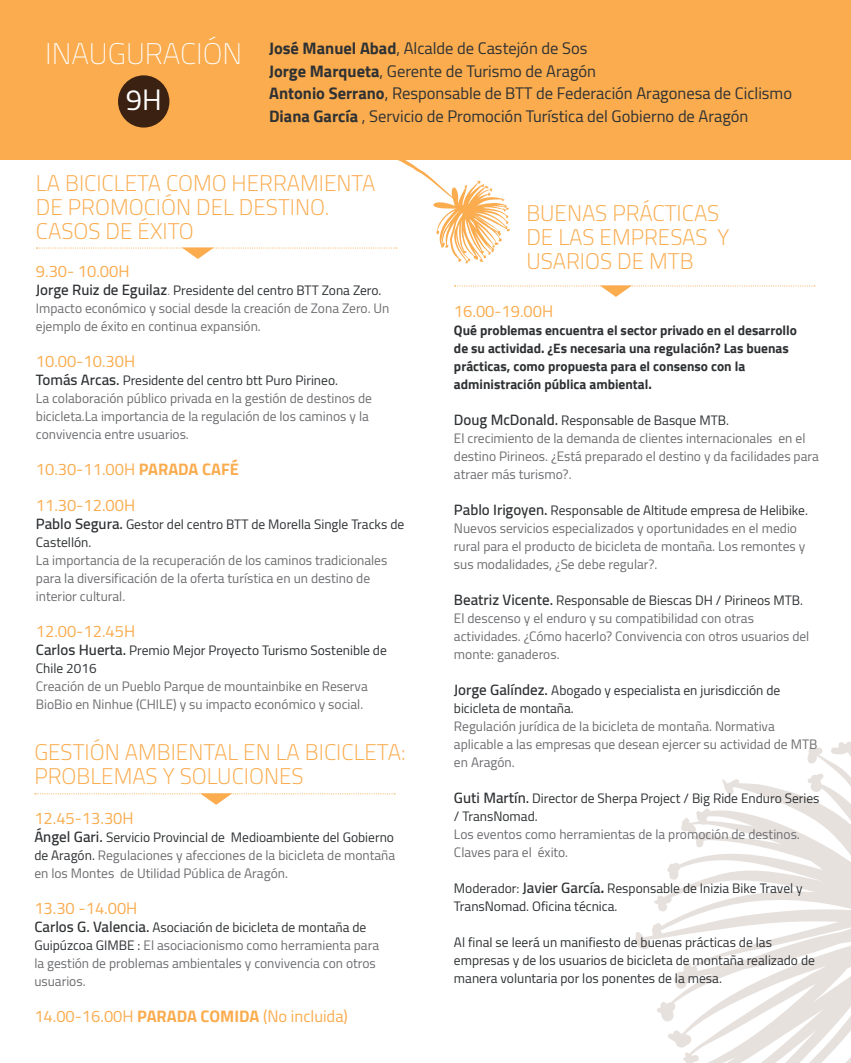
<style>
.page{position:relative;width:851px;height:1063px;background:#fff}
.page>*{position:absolute;margin:0;border:0;box-sizing:border-box;transform-origin:0 0}
.t1{font:200 29.7px "Cairo";color:#fff}
.t2{font:29.1px "Cairo";color:#fff}
.t3{font:300 22.5px/24px "Cairo";color:#faac4f}
.t4{font:16.5px/22.5px "Cairo";color:#2e3133}
.t5{font:16.5px/36px "Cairo";color:#faac4f}
.t6{font:13.5px/18px "Cairo";color:#6c6d70}
.t7{font:13.5px/18px "Cairo";color:#2e3133}
.t8{font:700 13.5px/18px "Cairo";color:#2e3133}
.s1{font-weight:700}
.s2{font-weight:600;font-size:15px;color:#2e3133}
.s3{font-weight:200;font-size:15px;color:#2e3133}
.s4{color:#2e3133}
.s5{font-weight:600;font-size:15px}
</style>
<div class="page">
<div style="left:0;top:0;width:850px;height:159px;background:#faac4f"></div>
<svg style="left:149px;top:91px;width:361px;height:173px"></svg>
<svg style="left:635px;top:742px;width:215px;height:321px"></svg>
<svg style="left:35px;top:793px;width:360px;height:12px"></svg>
<svg style="left:36px;top:248px;width:361px;height:11px"></svg>
<svg style="left:454px;top:285px;width:360px;height:12px"></svg>
<div style="left:118px;top:75px;width:51px;height:53px;background:#3a2111;border-radius:50%"></div>
<h1 class="t1" style="left:45px;top:30px;width:198px">INAUGURACIÓN</h1>
<h2 class="t2" style="left:126px;top:76px;width:37px">9H</h2>
<p class="t4" style="left:269px;top:37px;width:524px"><span class="s1">José Manuel Abad</span>, Alcalde de Castejón de Sos<br><span class="s1">Jorge Marqueta</span>, Gerente de Turismo de Aragón<br><span class="s1">Antonio Serrano</span>, Responsable de BTT de Federación Aragonesa de Ciclismo <span class="s1">Diana García</span> , Servicio de Promoción Turística del Gobierno de Aragón</p>
<h3 class="t3" style="left:36px;top:171px;width:341px">LA BICICLETA COMO HERRAMIENTA<br>DE PROMOCIÓN DEL DESTINO.<br>CASOS DE ÉXITO</h3>
<p class="t5" style="left:36px;top:253px;width:95px">9.30- 10.00H</p>
<p class="t6" style="left:36px;top:281px;width:355px"><span class="s2">Jorge Ruiz de Eguilaz</span><span class="s3">.</span> <span class="s4">Presidente del centro BTT Zona Zero.<br></span>Impacto económico y social desde la creación de Zona Zero. Un ejemplo de éxito en continua expansión.</p>
<p class="t5" style="left:36px;top:343px;width:101px">10.00-10.30H</p>
<p class="t6" style="left:36px;top:371px;width:337px"><span class="s2">Tomás Arcas.</span> <span class="s4">Presidente del centro btt Puro Pirineo.<br></span>La colaboración público privada en la gestión de destinos de bicicleta.La importancia de la regulación de los caminos y la convivencia entre usuarios.</p>
<p class="t5" style="left:36px;top:451px;width:204px">10.30-11.00H <span class="s1">PARADA CAFÉ<br></span>11.30-12.00H</p>
<p class="t7" style="left:36px;top:515px;width:370px"><span class="s5">Pablo Segura.</span> Gestor del centro BTT de Morella Single Tracks de<br>Castellón.</p>
<p class="t6" style="left:36px;top:551px;width:353px">La importancia de la recuperación de los caminos tradicionales para la diversificación de la oferta turística en un destino de interior cultural.</p>
<p class="t5" style="left:36px;top:613px;width:101px">12.00-12.45H</p>
<p class="t7" style="left:36px;top:641px;width:352px"><span class="s5">Carlos Huerta.</span> Premio Mejor Proyecto Turismo Sostenible de<br>Chile 2016</p>
<p class="t6" style="left:36px;top:677px;width:333px">Creación de un Pueblo Parque de mountainbike en Reserva<br>BioBio en Ninhue (CHILE) y su impacto económico y social.</p>
<h3 class="t3" style="left:34px;top:739px;width:372px">GESTIÓN AMBIENTAL EN LA BICICLETA:<br>PROBLEMAS Y SOLUCIONES</h3>
<p class="t5" style="left:34px;top:800px;width:101px">12.45-13.30H</p>
<p class="t6" style="left:34px;top:828px;width:362px;text-align:justify"><span class="s2">Ángel Gari.</span> <span class="s4">Servicio Provincial de Medioambiente del Gobierno de Aragón.</span> Regulaciones y afecciones de la bicicleta de montaña en los Montes de Utilidad Pública de Aragón.</p>
<p class="t5" style="left:34px;top:890px;width:105px">13.30 -14.00H</p>
<p class="t6" style="left:34px;top:918px;width:346px"><span class="s2">Carlos G. Valencia.</span> <span class="s4">Asociación de bicicleta de montaña de Guipúzcoa GIMBE :</span> El asociacionismo como herramienta para la gestión de problemas ambientales y convivencia con otros usuarios.</p>
<p class="t5" style="left:34px;top:998px;width:315px">14.00-16.00H <span class="s1">PARADA COMIDA</span> (No incluida)</p>
<h3 class="t3" style="left:526px;top:201px;width:204px">BUENAS PRÁCTICAS<br>DE LAS EMPRESAS Y<br>USARIOS DE MTB</h3>
<p class="t5" style="left:454px;top:293px;width:101px">16.00-19.00H</p>
<p class="t8" style="left:454px;top:321px;width:344px">Qué problemas encuentra el sector privado en el desarrollo de su actividad. ¿Es necesaria una regulación? Las buenas prácticas, como propuesta para el consenso con la administración pública ambiental.</p>
<p class="t6" style="left:454px;top:411px;width:366px"><span class="s2">Doug McDonald.</span> <span class="s4">Responsable de Basque MTB.<br></span>El crecimiento de la demanda de clientes internacionales en el destino Pirineos. ¿Está preparado el destino y da facilidades para atraer más turismo?.</p>
<p class="t6" style="left:454px;top:501px;width:355px"><span class="s2">Pablo Irigoyen.</span> <span class="s4">Responsable de Altitude empresa de Helibike.<br></span>Nuevos servicios especializados y oportunidades en el medio rural para el producto de bicicleta de montaña. Los remontes y sus modalidades, ¿Se debe regular?.</p>
<p class="t6" style="left:454px;top:591px;width:357px"><span class="s2">Beatriz Vicente.</span> <span class="s4">Responsable de Biescas DH / Pirineos MTB.<br></span>El descenso y el enduro y su compatibilidad con otras actividades. ¿Cómo hacerlo? Convivencia con otros usuarios del monte: ganaderos.</p>
<p class="t7" style="left:454px;top:681px;width:328px"><span class="s5">Jorge Galíndez.</span> Abogado y especialista en jurisdicción de bicicleta de montaña.</p>
<p class="t6" style="left:454px;top:717px;width:365px">Regulación jurídica de la bicicleta de montaña. Normativa aplicable a las empresas que desean ejercer su actividad de MTB en Aragón.</p>
<p class="t7" style="left:454px;top:789px;width:367px"><span class="s5">Guti Martín.</span> Director de Sherpa Project / Big Ride Enduro Series / TransNomad.</p>
<p class="t6" style="left:454px;top:825px;width:347px">Los eventos como herramientas de la promoción de destinos.<br>Claves para el éxito.</p>
<p class="t7" style="left:454px;top:879px;width:350px">Moderador: <span class="s5">Javier García</span><span class="s1">.</span> Responsable de Inizia Bike Travel y<br>TransNomad. Oficina técnica.</p>
<p class="t7" style="left:454px;top:933px;width:362px">Al final se leerá un manifiesto de buenas prácticas de las empresas y de los usuarios de bicicleta de montaña realizado de manera voluntaria por los ponentes de la mesa.</p>
</div>
